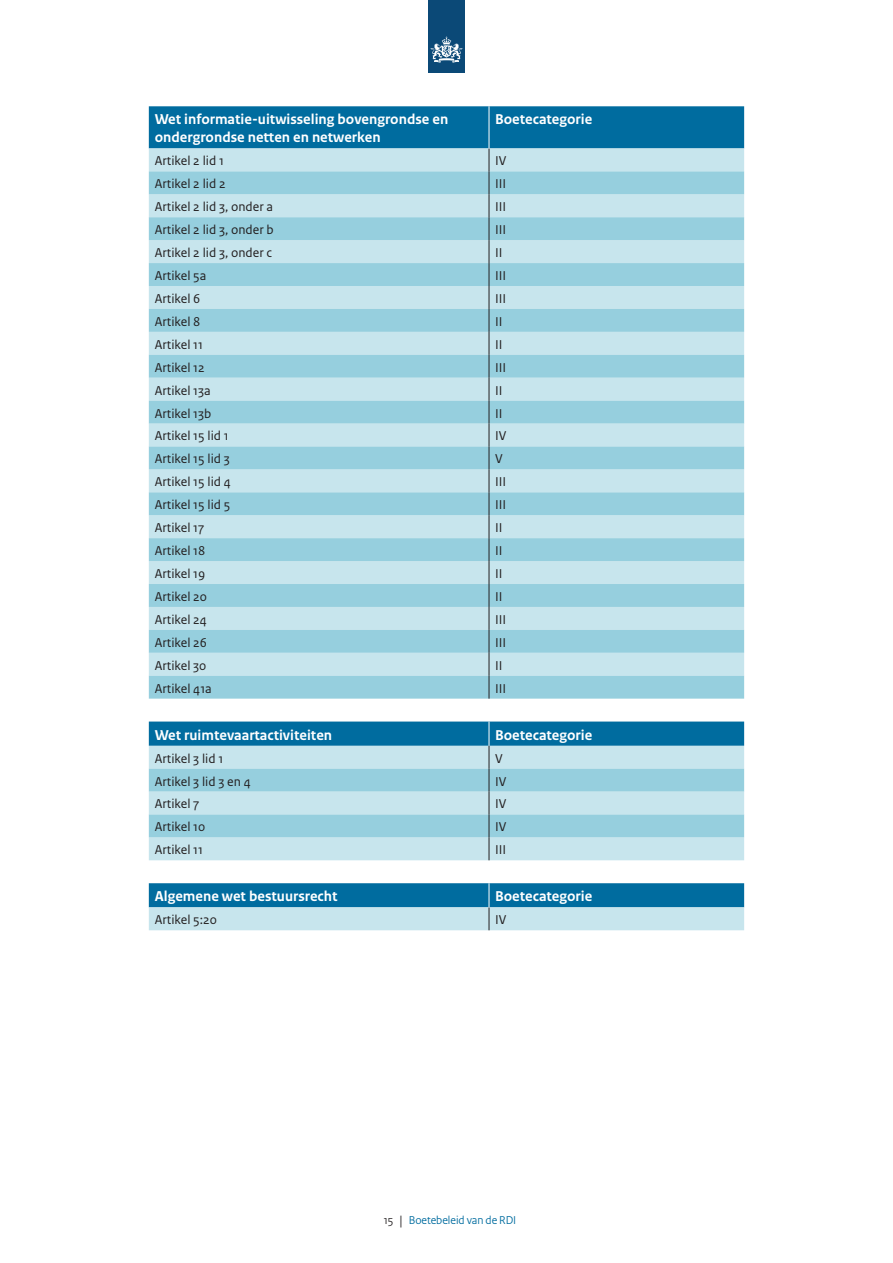
<style>
.page{position:relative;width:893px;height:1263px;background:#fff}
.page>*{position:absolute;margin:0;border:0;box-sizing:border-box;transform-origin:0 0}
.Kopcelstijl{font:700 15px/18px "Rijksoverheid Sans Text";color:#fff}
.Celalineastijl{font:13.5px "Rijksoverheid Sans Text";color:#231f20}
.t1{font:12px "Rijksoverheid Sans Heading";color:#006c9f}
.s1{color:#231f20}
.s2{font-size:14.25px;color:#231f20}
</style>
<div class="page">
<div style="left:149px;top:106px;width:595px;height:42px;background:#006c9f"></div>
<svg style="left:149px;top:148px;width:595px;height:782px;fill:#c7e5ed"></svg>
<svg style="left:149px;top:171px;width:595px;height:550px"></svg>
<svg style="left:489px;top:148px;width:1px;height:551px"></svg>
<hr style="left:489px;top:106px;width:1px;height:42px;background:#fff">
<svg style="left:149px;top:721px;width:595px;height:139px"></svg>
<svg style="left:489px;top:883px;width:1px;height:47px"></svg>
<div style="left:428px;top:0;width:37px;height:73px;background:#0b4977"></div>
<svg style="left:431px;top:36px;width:31px;height:27px"></svg>
<p class="Kopcelstijl" style="left:155px;top:111px;width:295px">Wet informatie-uitwisseling bovengrondse en ondergrondse netten en netwerken</p>
<p class="Kopcelstijl" style="left:495px;top:111px;width:99px">Boetecategorie</p>
<p class="Celalineastijl" style="left:155px;top:153px;width:71px">Artikel 2 lid 1</p>
<p class="Celalineastijl" style="left:495px;top:153px;width:13px">IV</p>
<p class="Celalineastijl" style="left:155px;top:176px;width:72px">Artikel 2 lid 2</p>
<p class="Celalineastijl" style="left:495px;top:176px;width:13px">III</p>
<p class="Celalineastijl" style="left:155px;top:199px;width:120px">Artikel 2 lid 3, onder a</p>
<p class="Celalineastijl" style="left:495px;top:199px;width:13px">III</p>
<p class="Celalineastijl" style="left:155px;top:222px;width:121px">Artikel 2 lid 3, onder b</p>
<p class="Celalineastijl" style="left:495px;top:222px;width:13px">III</p>
<p class="Celalineastijl" style="left:155px;top:245px;width:119px">Artikel 2 lid 3, onder c</p>
<p class="Celalineastijl" style="left:495px;top:245px;width:9px">II</p>
<p class="Celalineastijl" style="left:155px;top:268px;width:53px">Artikel 5a</p>
<p class="Celalineastijl" style="left:495px;top:268px;width:13px">III</p>
<p class="Celalineastijl" style="left:155px;top:291px;width:47px">Artikel 6</p>
<p class="Celalineastijl" style="left:495px;top:291px;width:13px">III</p>
<p class="Celalineastijl" style="left:155px;top:314px;width:47px">Artikel 8</p>
<p class="Celalineastijl" style="left:495px;top:314px;width:9px">II</p>
<p class="Celalineastijl" style="left:155px;top:337px;width:50px">Artikel 11</p>
<p class="Celalineastijl" style="left:495px;top:337px;width:9px">II</p>
<p class="Celalineastijl" style="left:155px;top:360px;width:51px">Artikel 12</p>
<p class="Celalineastijl" style="left:495px;top:360px;width:13px">III</p>
<p class="Celalineastijl" style="left:155px;top:382px;width:57px">Artikel 13a</p>
<p class="Celalineastijl" style="left:495px;top:382px;width:9px">II</p>
<p class="Celalineastijl" style="left:155px;top:405px;width:58px">Artikel 13b</p>
<p class="Celalineastijl" style="left:495px;top:405px;width:9px">II</p>
<p class="Celalineastijl" style="left:155px;top:428px;width:75px">Artikel 15 lid 1</p>
<p class="Celalineastijl" style="left:495px;top:428px;width:13px">IV</p>
<p class="Celalineastijl" style="left:155px;top:451px;width:77px">Artikel 15 lid 3</p>
<p class="Celalineastijl" style="left:495px;top:451px;width:9px">V</p>
<p class="Celalineastijl" style="left:155px;top:474px;width:78px">Artikel 15 lid 4</p>
<p class="Celalineastijl" style="left:495px;top:474px;width:13px">III</p>
<p class="Celalineastijl" style="left:155px;top:497px;width:77px">Artikel 15 lid 5</p>
<p class="Celalineastijl" style="left:495px;top:497px;width:13px">III</p>
<p class="Celalineastijl" style="left:155px;top:520px;width:51px">Artikel 17</p>
<p class="Celalineastijl" style="left:495px;top:520px;width:9px">II</p>
<p class="Celalineastijl" style="left:155px;top:543px;width:52px">Artikel 18</p>
<p class="Celalineastijl" style="left:495px;top:543px;width:9px">II</p>
<p class="Celalineastijl" style="left:155px;top:566px;width:52px">Artikel 19</p>
<p class="Celalineastijl" style="left:495px;top:566px;width:9px">II</p>
<p class="Celalineastijl" style="left:155px;top:589px;width:54px">Artikel 20</p>
<p class="Celalineastijl" style="left:495px;top:589px;width:9px">II</p>
<p class="Celalineastijl" style="left:155px;top:612px;width:54px">Artikel 24</p>
<p class="Celalineastijl" style="left:495px;top:612px;width:13px">III</p>
<p class="Celalineastijl" style="left:155px;top:635px;width:54px">Artikel 26</p>
<p class="Celalineastijl" style="left:495px;top:635px;width:13px">III</p>
<p class="Celalineastijl" style="left:155px;top:657px;width:53px">Artikel 30</p>
<p class="Celalineastijl" style="left:495px;top:657px;width:9px">II</p>
<p class="Celalineastijl" style="left:155px;top:680px;width:58px">Artikel 41a</p>
<p class="Celalineastijl" style="left:495px;top:680px;width:13px">III</p>
<p class="Kopcelstijl" style="left:155px;top:726px;width:179px">Wet ruimtevaartactiviteiten</p>
<p class="Kopcelstijl" style="left:495px;top:726px;width:99px">Boetecategorie</p>
<p class="Celalineastijl" style="left:155px;top:750px;width:70px">Artikel 3 lid 1</p>
<p class="Celalineastijl" style="left:495px;top:750px;width:9px">V</p>
<p class="Celalineastijl" style="left:155px;top:773px;width:97px">Artikel 3 lid 3 en 4</p>
<p class="Celalineastijl" style="left:495px;top:773px;width:13px">IV</p>
<p class="Celalineastijl" style="left:155px;top:796px;width:46px">Artikel 7</p>
<p class="Celalineastijl" style="left:495px;top:796px;width:13px">IV</p>
<p class="Celalineastijl" style="left:155px;top:819px;width:52px">Artikel 10</p>
<p class="Celalineastijl" style="left:495px;top:819px;width:13px">IV</p>
<p class="Celalineastijl" style="left:155px;top:842px;width:50px">Artikel 11</p>
<p class="Celalineastijl" style="left:495px;top:842px;width:13px">III</p>
<p class="Kopcelstijl" style="left:155px;top:888px;width:184px">Algemene wet bestuursrecht</p>
<p class="Kopcelstijl" style="left:495px;top:888px;width:99px">Boetecategorie</p>
<p class="Celalineastijl" style="left:155px;top:912px;width:64px">Artikel 5:20</p>
<p class="Celalineastijl" style="left:495px;top:912px;width:13px">IV</p>
<p class="t1" style="left:384px;top:1213px;width:134px"><span class="s1">15</span> <span class="s2">|</span> Boetebeleid van de RDI</p>
</div>
